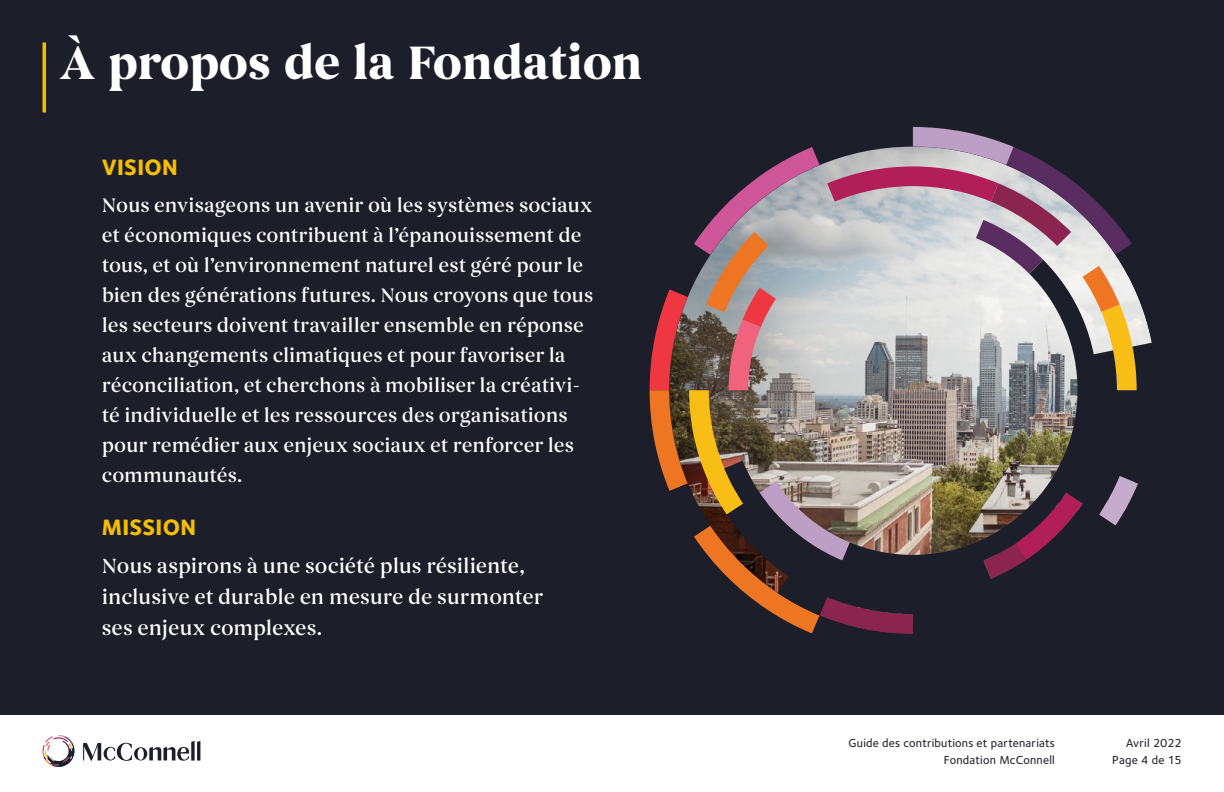
<style>
.page{position:relative;width:1224px;height:792px;background:#fff}
.page>*{position:absolute;margin:0;border:0;box-sizing:border-box;transform-origin:0 0}
.t1{font:700 48px "Begum";letter-spacing:-.01em;color:#fff}
.t2{font:800 23px "Foundry Sterling";letter-spacing:.015em;color:#f6be00}
.t3{font:500 21px/31px "Begum";letter-spacing:-.005em;color:#fff}
.t4{font:500 20px/30px "Begum";letter-spacing:-.005em;color:#fff}
.t5{font:500 12px/17px "Foundry Sterling";letter-spacing:.02em;color:#1c1f2a;text-align:right}
</style>
<div class="page">
<div style="left:0;top:0;width:1224px;height:715px;background:#1c1f2a"></div>
<hr style="left:43px;top:43px;width:3px;height:70px;background:#f6be00">
<svg style="left:83px;top:741px;width:117px;height:20px"></svg>
<svg style="left:43px;top:735px;width:32px;height:32px"></svg>
<img style="left:650px;top:127px;width:488px;height:507px">
<h1 class="t1" style="left:60px;top:33px;width:585px">À propos de la Fondation</h1>
<p class="t2" style="left:102px;top:152px;width:78px">VISION</p>
<p class="t4" style="left:102px;top:190px;width:493px">Nous envisageons un avenir où les systèmes sociaux et économiques contribuent à l’épanouissement de tous, et où l’environnement naturel est géré pour le bien des générations futures. Nous croyons que tous les secteurs doivent travailler ensemble en réponse aux changements climatiques et pour favoriser la réconciliation, et cherchons à mobiliser la créativi&shy;té individuelle et les ressources des organisations pour remédier aux enjeux sociaux et renforcer les communautés.</p>
<p class="t2" style="left:102px;top:512px;width:96px">MISSION</p>
<p class="t3" style="left:102px;top:550px;width:443px">Nous aspirons à une société plus résiliente, inclusive et durable en mesure de surmonter ses enjeux complexes.</p>
<p class="t5" style="left:849px;top:734px;width:208px">Guide des contributions et partenariats<br>Fondation McConnell</p>
<p class="t5" style="left:1112px;top:734px;width:71px">Avril 2022<br>Page 4 de 15</p>
</div>
